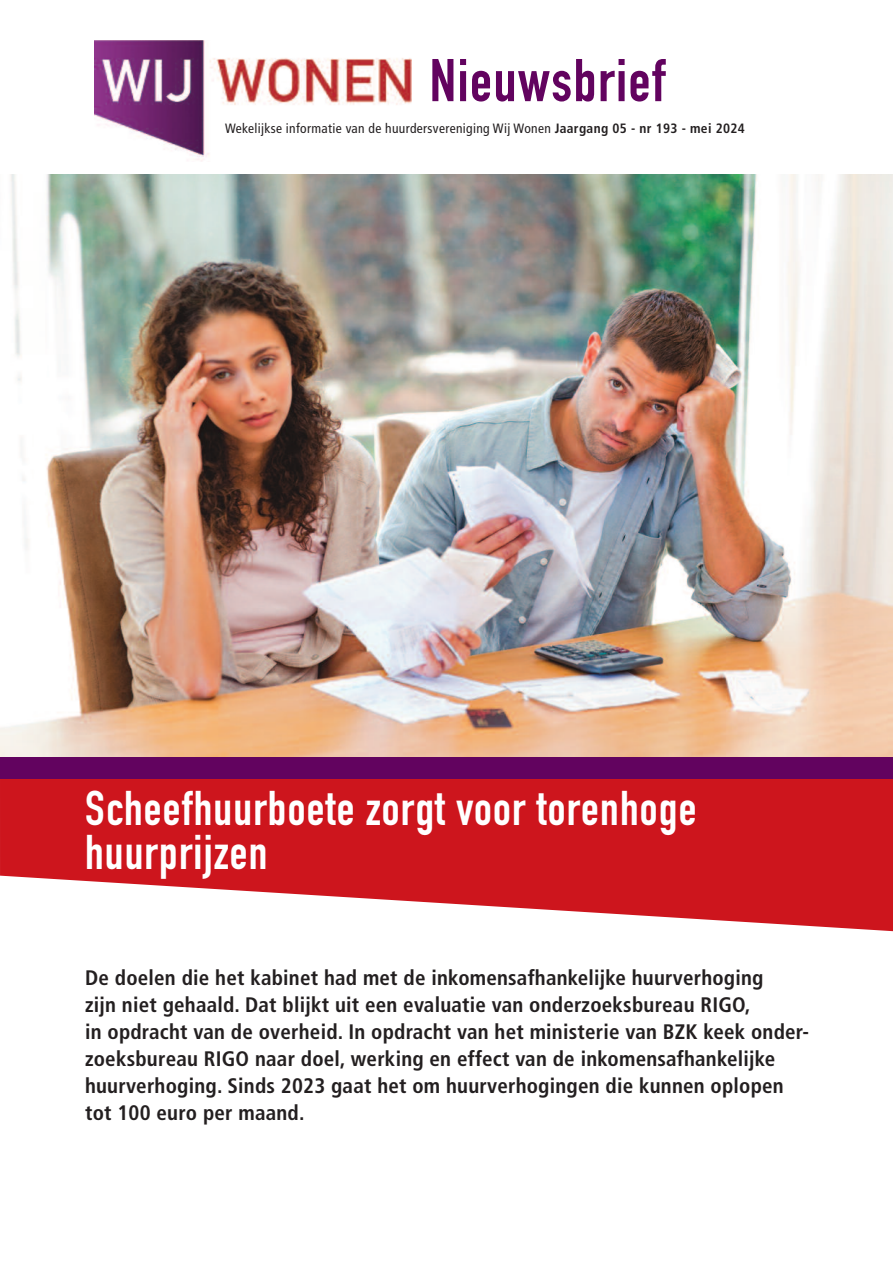
<style>
.page{position:relative;width:893px;height:1263px;background:#fff}
.page>*{position:absolute;margin:0;border:0;box-sizing:border-box;transform-origin:0 0}
.t1{font:700 59.25px "DIN Condensed";letter-spacing:.025em;color:#62035f}
.t2{font:700 48px/43.5px "DIN Condensed";letter-spacing:.025em;color:#fff}
.t3{font:700 condensed 21px/27px "Frutiger";letter-spacing:.01em;color:#231f20}
.t4{font:condensed 13.5px "Frutiger";letter-spacing:.025em;color:#231f20}
.s1{font-weight:700}
</style>
<div class="page">
<img style="left:0;top:174px;width:893px;height:583px">
<svg style="left:0;top:778px;width:893px;height:153px;fill:#cd151d"></svg>
<img style="left:95px;top:40px;width:316px;height:122px">
<div style="left:0;top:757px;width:893px;height:21px;background:#62035f"></div>
<h1 class="t1" style="left:430px;top:41px;width:237px">Nieuwsbrief</h1>
<p class="t4" style="left:225px;top:123px;width:521px">Wekelijkse informatie van de huurdersvereniging Wij Wonen <span class="s1">Jaargang 05 - nr 193 - mei 2024</span></p>
<h2 class="t2" style="left:85px;top:786px;width:613px">Scheefhuurboete zorgt voor torenhoge huurprijzen</h2>
<p class="t3" style="left:85px;top:966px;width:726px">De doelen die het kabinet had met de inkomensafhankelijke huurverhoging<br>zijn niet gehaald. Dat blijkt uit een evaluatie van onderzoeksbureau RIGO,<br>in opdracht van de overheid. In opdracht van het ministerie van BZK keek onder&shy;zoeksbureau RIGO naar doel, werking en effect van de inkomensafhankelijke huurverhoging. Sinds 2023 gaat het om huurverhogingen die kunnen oplopen tot 100 euro per maand.</p>
</div>
